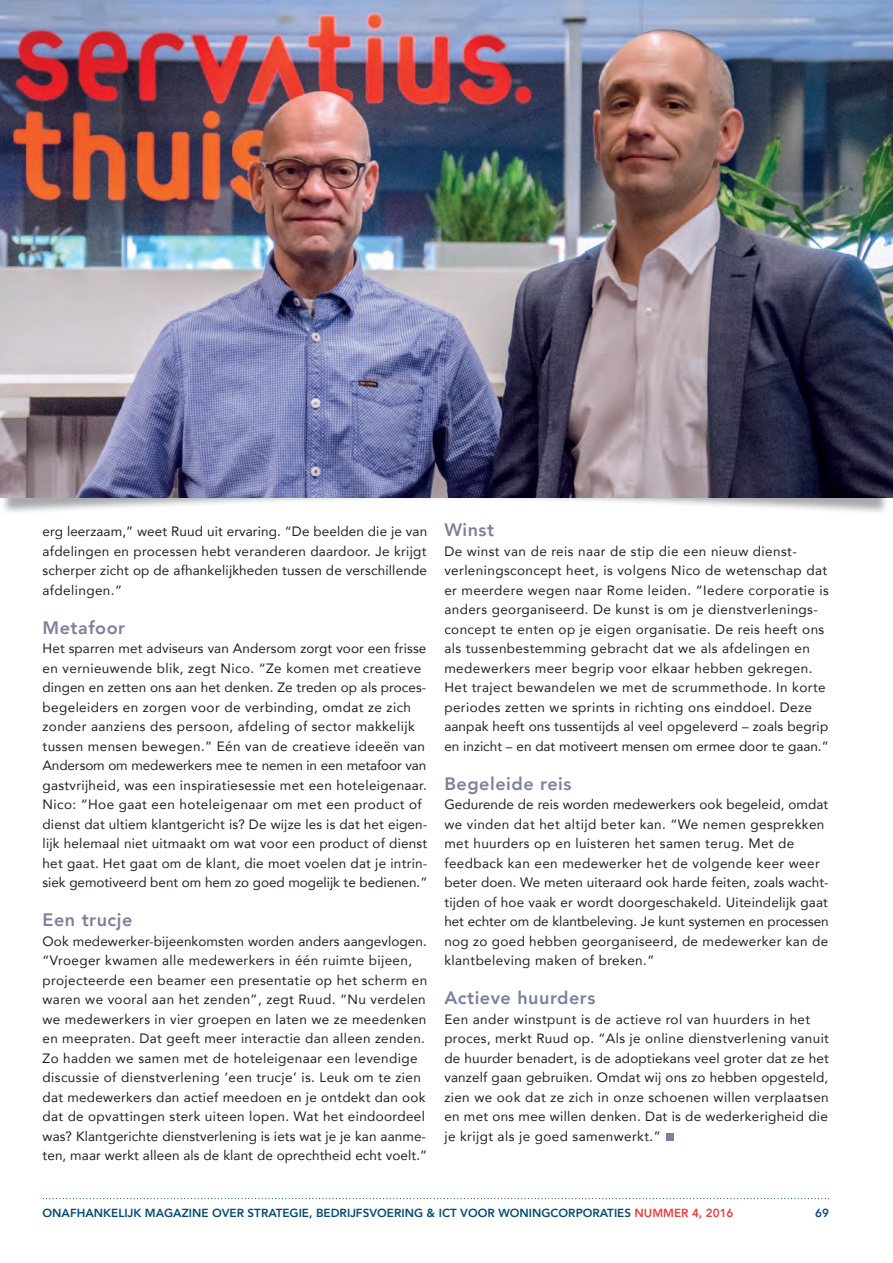
<style>
.page{position:relative;width:893px;height:1263px;background:#fff}
.page>*{position:absolute;margin:0;border:0;box-sizing:border-box;transform-origin:0 0}
.t1{font:800 18px "Avenir";letter-spacing:.03em;color:#7c819c}
.t2{font:13.5px/19.5px "Avenir";letter-spacing:.025em;color:#231f20}
.t3{font:800 11.7px "Avenir";color:#074b75}
.t4{font:800 11.7px "Avenir";color:#144a7c}
.s1{color:#ea3f3c}
</style>
<div class="page">
<svg style="left:43px;top:1198px;width:786px;height:1px"></svg>
<img style="left:2px;top:497px;width:887px;height:16px">
<img style="left:0;top:0;width:893px;height:497px">
<div style="left:666px;top:1133px;width:8px;height:8px;background:#7c819c"></div>
<p class="t2" style="left:43px;top:521px;width:386px;text-align:justify">erg leerzaam,” weet Ruud uit ervaring. “De beelden die je van afdelingen en processen hebt veranderen daardoor. Je krijgt scherper zicht op de afhankelijkheden tussen de verschillende afdelingen.”</p>
<h1 class="t1" style="left:43px;top:613px;width:84px">Metafoor</h1>
<p class="t2" style="left:43px;top:638px;width:386px">Het sparren met adviseurs van Andersom zorgt voor een frisse en vernieuwende blik, zegt Nico. “Ze komen met creatieve dingen en zetten ons aan het denken. Ze treden op als proces&shy;begeleiders en zorgen voor de verbinding, omdat ze zich zonder aanziens des persoon, afdeling of sector makkelijk tussen mensen bewegen.” Eén van de creatieve ideeën van Andersom om medewerkers mee te nemen in een metafoor van gastvrijheid, was een inspiratiesessie met een hoteleigenaar.<br>Nico: “Hoe gaat een hoteleigenaar om met een product of dienst dat ultiem klantgericht is? De wijze les is dat het eigen&shy;lijk helemaal niet uitmaakt om wat voor een product of dienst het gaat. Het gaat om de klant, die moet voelen dat je intrin&shy;siek gemotiveerd bent om hem zo goed mogelijk te bedienen.”</p>
<h1 class="t1" style="left:43px;top:906px;width:91px">Een trucje</h1>
<p class="t2" style="left:43px;top:931px;width:386px">Ook medewerker-bijeenkomsten worden anders aangevlogen. “Vroeger kwamen alle medewerkers in één ruimte bijeen, projecteerde een beamer een presentatie op het scherm en waren we vooral aan het zenden”, zegt Ruud. “Nu verdelen we medewerkers in vier groepen en laten we ze meedenken en meepraten. Dat geeft meer interactie dan alleen zenden.<br>Zo hadden we samen met de hoteleigenaar een levendige discussie of dienstverlening ‘een trucje’ is. Leuk om te zien dat medewerkers dan actief meedoen en je ontdekt dan ook dat de opvattingen sterk uiteen lopen. Wat het eindoordeel was? Klantgerichte dienstverlening is iets wat je je kan aanme&shy;ten, maar werkt alleen als de klant de oprechtheid echt voelt.”</p>
<h1 class="t1" style="left:444px;top:516px;width:51px">Winst</h1>
<p class="t2" style="left:444px;top:541px;width:386px">De winst van de reis naar de stip die een nieuw dienst&shy;verleningsconcept heet, is volgens Nico de wetenschap dat er meerdere wegen naar Rome leiden. “Iedere corporatie is anders georganiseerd. De kunst is om je dienstverlenings&shy;concept te enten op je eigen organisatie. De reis heeft ons als tussenbestemming gebracht dat we als afdelingen en medewerkers meer begrip voor elkaar hebben gekregen.<br>Het traject bewandelen we met de scrummethode. In korte periodes zetten we sprints in richting ons einddoel. Deze aanpak heeft ons tussentijds al veel opgeleverd – zoals begrip en inzicht – en dat motiveert mensen om ermee door te gaan.”</p>
<h1 class="t1" style="left:444px;top:769px;width:129px">Begeleide reis</h1>
<p class="t2" style="left:444px;top:794px;width:386px">Gedurende de reis worden medewerkers ook begeleid, omdat we vinden dat het altijd beter kan. “We nemen gesprekken met huurders op en luisteren het samen terug. Met de feedback kan een medewerker het de volgende keer weer beter doen. We meten uiteraard ook harde feiten, zoals wacht&shy;tijden of hoe vaak er wordt doorgeschakeld. Uiteindelijk gaat het echter om de klantbeleving. Je kunt systemen en processen nog zo goed hebben georganiseerd, de medewerker kan de klantbeleving maken of breken.”</p>
<h1 class="t1" style="left:444px;top:984px;width:153px">Actieve huurders</h1>
<p class="t2" style="left:444px;top:1009px;width:386px">Een ander winstpunt is de actieve rol van huurders in het proces, merkt Ruud op. “Als je online dienstverlening vanuit de huurder benadert, is de adoptiekans veel groter dat ze het vanzelf gaan gebruiken. Omdat wij ons zo hebben opgesteld, zien we ook dat ze zich in onze schoenen willen verplaatsen en met ons mee willen denken. Dat is de wederkerigheid die je krijgt als je goed samenwerkt.”</p>
<p class="t3" style="left:43px;top:1204px;width:693px">ONAFHANKELĲK MAGAZINE OVER STRATEGIE, BEDRĲFSVOERING &amp; ICT VOOR WONINGCORPORATIES <span class="s1">NUMMER 4, 2016</span></p>
<p class="t4" style="left:815px;top:1204px;width:15px">69</p>
</div>
